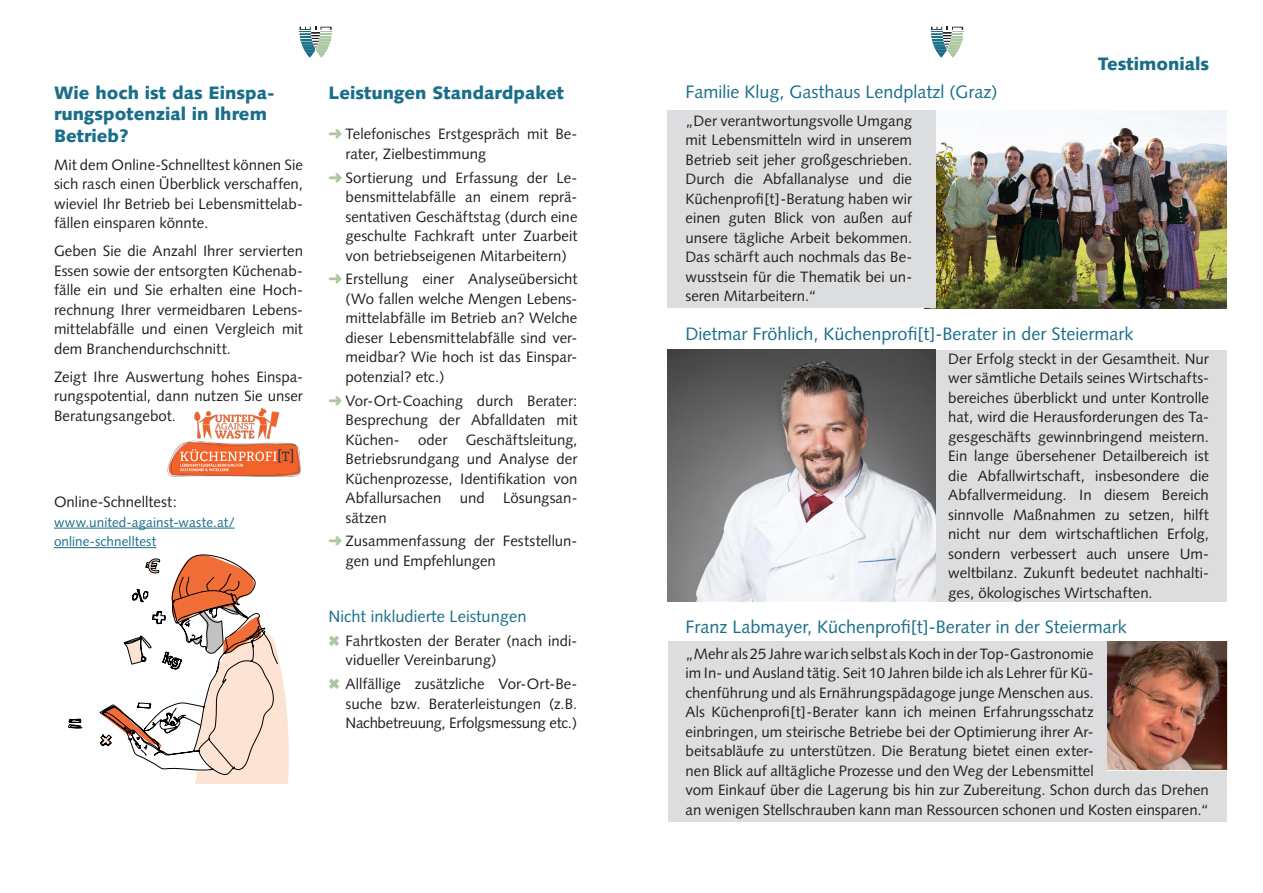
<style>
.page{position:relative;width:1263px;height:893px;background:#fff}
.page>*{position:absolute;margin:0;border:0;box-sizing:border-box;transform-origin:0 0}
.t1{font:18px "Syntax";color:#196e8a}
.t2{font:900 18px/21.6px "Syntax";color:#196e8a}
.t3{font:16.5px "Syntax";color:#196e8a}
.t4{font:15px/19.5px "Syntax";color:#231f20;text-align:justify}
.t5{font:13.5px/19.5px "Syntax";letter-spacing:.005em;color:#196e8a}
.s1{color:#abc8a0}
</style>
<div class="page">
<svg style="left:931px;top:27px;width:32px;height:31px"></svg>
<svg style="left:300px;top:27px;width:32px;height:31px"></svg>
<svg style="left:68px;top:554px;width:221px;height:230px"></svg>
<img style="left:167px;top:408px;width:134px;height:69px">
<div style="left:935px;top:350px;width:292px;height:252px;background:#dcdddf"></div>
<hr style="left:54px;top:528px;width:181px;height:1px;background:#196e8a">
<hr style="left:54px;top:547px;width:102px;height:1px;background:#196e8a">
<img style="left:935px;top:111px;width:292px;height:197px">
<div style="left:667px;top:111px;width:268px;height:197px;background:#dcdddf"></div>
<div style="left:668px;top:642px;width:559px;height:180px;background:#dcdddf"></div>
<img style="left:668px;top:350px;width:267px;height:252px">
<img style="left:1107px;top:642px;width:120px;height:128px">
<p class="t2" style="left:54px;top:82px;width:222px">Wie hoch ist das Einspa&shy;rungspotenzial in Ihrem<br>Betrieb?</p>
<p class="t4" style="left:54px;top:155px;width:250px">Mit dem Online-Schnelltest können Sie sich rasch einen Überblick verschaffen, wieviel Ihr Betrieb bei Lebensmittelab&shy;fällen einsparen könnte.</p>
<p class="t4" style="left:54px;top:241px;width:250px">Geben Sie die Anzahl Ihrer servierten Essen sowie der entsorgten Küchenab&shy;fälle ein und Sie erhalten eine Hoch&shy;rechnung Ihrer vermeidbaren Lebens&shy;mittelabfälle und einen Vergleich mit dem Branchendurchschnitt.</p>
<p class="t4" style="left:54px;top:367px;width:250px">Zeigt Ihre Auswertung hohes Einspa&shy;rungspotential, dann nutzen Sie unser Beratungsangebot.</p>
<p class="t4" style="left:54px;top:492px;width:124px">Online-Schnelltest:</p>
<p class="t5" style="left:54px;top:512px;width:182px">www.united-against-waste.at/ online-schnelltest</p>
<p class="t2" style="left:328px;top:82px;width:237px">Leistungen Standardpaket</p>
<p class="t4" style="left:345px;top:124px;width:233px;text-indent:-17px"><span class="s1">➜</span> Telefonisches Erstgespräch mit Be&shy;rater, Zielbestimmung</p>
<p class="t4" style="left:345px;top:168px;width:233px;text-indent:-17px"><span class="s1">➜</span> Sortierung und Erfassung der Le&shy;bensmittelabfälle an einem reprä&shy;sentativen Geschäftstag (durch eine geschulte Fachkraft unter Zuarbeit von betriebseigenen Mitarbeitern)</p>
<p class="t4" style="left:345px;top:269px;width:233px;text-indent:-17px"><span class="s1">➜</span> Erstellung einer Analyseübersicht (Wo fallen welche Mengen Lebens&shy;mittelabfälle im Betrieb an? Welche dieser Lebensmittelabfälle sind ver&shy;meidbar? Wie hoch ist das Einspar&shy;potenzial? etc.)</p>
<p class="t4" style="left:345px;top:391px;width:233px;text-indent:-17px"><span class="s1">➜</span> Vor-Ort-Coaching durch Berater:<br>Besprechung der Abfalldaten mit Küchen- oder Geschäftsleitung, Betriebsrundgang und Analyse der Küchenprozesse, Identifikation von Abfallursachen und Lösungsan&shy;sätzen</p>
<p class="t4" style="left:345px;top:531px;width:233px;text-indent:-17px"><span class="s1">➜</span> Zusammenfassung der Feststellun&shy;gen und Empfehlungen</p>
<p class="t3" style="left:328px;top:607px;width:200px">Nicht inkludierte Leistungen</p>
<p class="t4" style="left:345px;top:631px;width:233px;text-indent:-17px"><span class="s1">✖</span> Fahrtkosten der Berater (nach indi&shy;vidueller Vereinbarung)</p>
<p class="t4" style="left:345px;top:674px;width:233px;text-indent:-17px"><span class="s1">✖</span> Allfällige zusätzliche Vor-Ort-Be&shy;suche bzw. Beraterleistungen (z.B.<br>Nachbetreuung, Erfolgsmessung etc.)</p>
<p class="t1" style="left:685px;top:81px;width:314px">Familie Klug, Gasthaus Lendplatzl (Graz)</p>
<p class="t4" style="left:685px;top:111px;width:228px">„Der verantwortungsvolle Umgang mit Lebensmitteln wird in unserem Betrieb seit jeher großgeschrieben.<br>Durch die Abfallanalyse und die Küchenprofi[t]-Beratung haben wir einen guten Blick von außen auf unsere tägliche Arbeit bekommen.<br>Das schärft auch nochmals das Be&shy;wusstsein für die Thematik bei un&shy;seren Mitarbeitern.“</p>
<p class="t2" style="left:1098px;top:53px;width:112px">Testimonials</p>
<p class="t1" style="left:685px;top:323px;width:449px">Dietmar Fröhlich, Küchenprofi[t]-Berater in der Steiermark</p>
<p class="t4" style="left:948px;top:349px;width:262px">Der Erfolg steckt in der Gesamtheit. Nur wer sämtliche Details seines Wirtschafts&shy;bereiches überblickt und unter Kontrolle hat, wird die Herausforderungen des Ta&shy;gesgeschäfts gewinnbringend meistern.<br>Ein lange übersehener Detailbereich ist die Abfallwirtschaft, insbesondere die Abfallvermeidung. In diesem Bereich sinnvolle Maßnahmen zu setzen, hilft nicht nur dem wirtschaftlichen Erfolg, sondern verbessert auch unsere Um&shy;weltbilanz. Zukunft bedeutet nachhalti&shy;ges, ökologisches Wirtschaften.</p>
<p class="t1" style="left:685px;top:616px;width:443px">Franz Labmayer, Küchenprofi[t]-Berater in der Steiermark</p>
<p class="t4" style="left:685px;top:644px;width:525px;text-align:left">„Mehr als 25 Jahre war ich selbst als Koch in der Top-Gastronomie<br>im In- und Ausland tätig. Seit 10 Jahren bilde ich als Lehrer für Kü-<br>chenführung und als Ernährungspädagoge junge Menschen aus.<br>Als Küchenprofi[t]-Berater kann ich meinen Erfahrungsschatz<br>einbringen, um steirische Betriebe bei der Optimierung ihrer Ar-<br>beitsabläufe zu unterstützen. Die Beratung bietet einen exter-<br>nen Blick auf alltägliche Prozesse und den Weg der Lebensmittel<br>vom Einkauf über die Lagerung bis hin zur Zubereitung. Schon durch das Drehen an wenigen Stellschrauben kann man Ressourcen schonen und Kosten einsparen.“</p>
</div>
